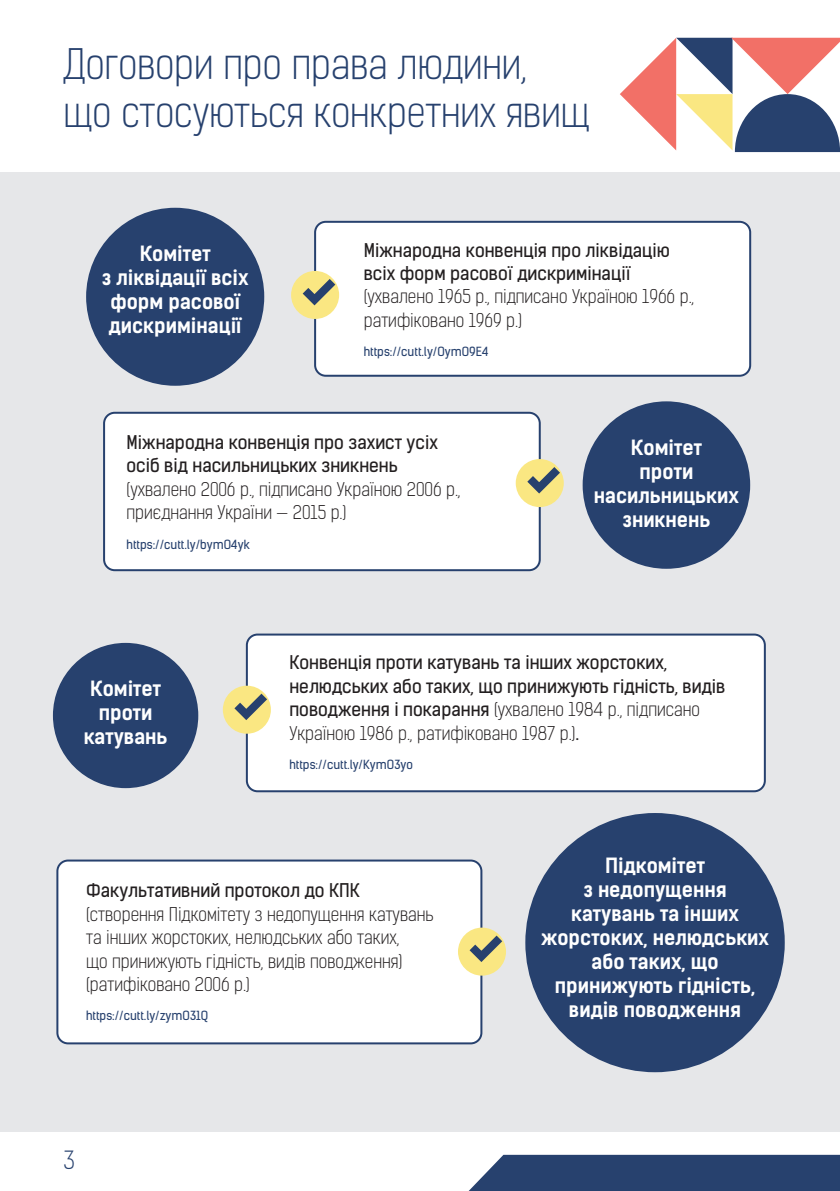
<style>
.page{position:relative;width:840px;height:1191px;background:#fff}
.page>*{position:absolute;margin:0;border:0;box-sizing:border-box;transform-origin:0 0}
.t1{font:40px/48px "Kelson Sans Light RU";color:#27416e}
.t2{font:23.8px "Kelson Sans Light RU";color:#27416e}
.t3{font:20px/24px "Kelson Sans Bold RU";color:#fff;text-align:center}
.t4{font:18px/23.4px "Kelson Sans Light RU";color:#231f20}
.t5{font:18px/23.4px "Kelson Sans Regular RU";color:#231f20}
.t6{font:12px "Kelson Sans Regular RU";color:#27416e}
.s1{font-family:"Kelson Sans Regular RU"}
</style>
<div class="page">
<div style="left:0;top:172px;width:839px;height:959px;background:#e6e7e9"></div>
<svg style="left:620px;top:38px;width:219px;height:114px"></svg>
<svg style="left:468px;top:1154px;width:371px;height:37px;background:#364e78"></svg>
<div style="left:86px;top:208px;width:178px;height:178px;background:#27416e;border-radius:50%"></div>
<div style="left:582px;top:401px;width:167px;height:168px;background:#27416e;border-radius:50%"></div>
<div style="left:315px;top:222px;width:434px;height:154px;background:#fff;border-radius:11px"></div>
<div style="left:314px;top:221px;width:436px;height:156px;border:2px solid #27416e;border-radius:11px"></div>
<div style="left:291px;top:271px;width:48px;height:48px;background:#fae782;border-radius:50%"></div>
<svg style="left:294px;top:270px;width:46px;height:41px"></svg>
<div style="left:104px;top:413px;width:435px;height:157px;background:#fff;border-radius:11px"></div>
<div style="left:103px;top:412px;width:437px;height:159px;border:2px solid #27416e;border-radius:11px"></div>
<div style="left:515px;top:459px;width:48px;height:48px;background:#fae782;border-radius:50%"></div>
<svg style="left:518px;top:458px;width:46px;height:41px"></svg>
<div style="left:525px;top:813px;width:259px;height:259px;background:#27416e;border-radius:50%"></div>
<div style="left:57px;top:860px;width:424px;height:183px;background:#fff;border-radius:11px"></div>
<div style="left:56px;top:859px;width:426px;height:185px;border:2px solid #27416e;border-radius:11px"></div>
<div style="left:457px;top:927px;width:48px;height:48px;background:#fae782;border-radius:50%"></div>
<svg style="left:461px;top:927px;width:45px;height:40px"></svg>
<div style="left:53px;top:643px;width:145px;height:145px;background:#27416e;border-radius:50%"></div>
<div style="left:247px;top:634px;width:517px;height:157px;background:#fff;border-radius:11px"></div>
<div style="left:246px;top:633px;width:519px;height:159px;border:2px solid #27416e;border-radius:11px"></div>
<div style="left:223px;top:685px;width:48px;height:48px;background:#fae782;border-radius:50%"></div>
<svg style="left:226px;top:685px;width:45px;height:41px"></svg>
<h1 class="t1" style="left:64px;top:41px;width:527px">Договори про права людини,<br>що стосуються конкретних явищ</h1>
<p class="t3" style="left:102px;top:242px;width:148px">Комітет<br>з ліквідації всіх форм расової дискримінації</p>
<p class="t5" style="left:363px;top:238px;width:307px">Міжнародна конвенція про ліквідацію всіх форм расової дискримінації</p>
<p class="t4" style="left:363px;top:285px;width:332px">(ухвалено 1965 р., підписано Україною 1966 р., ратифіковано 1969 р.)</p>
<p class="t6" style="left:363px;top:344px;width:126px">https://cutt.ly/OymO9E4</p>
<p class="t5" style="left:126px;top:430px;width:312px">Міжнародна конвенція про захист усіх осіб від насильницьких зникнень</p>
<p class="t4" style="left:126px;top:477px;width:335px">(ухвалено 2006 р., підписано Україною 2006 р., приєднання України — 2015 р.)</p>
<p class="t6" style="left:126px;top:536px;width:125px">https://cutt.ly/bymO4yk</p>
<p class="t3" style="left:593px;top:436px;width:147px">Комітет<br>проти насильницьких зникнень</p>
<p class="t3" style="left:84px;top:676px;width:85px">Комітет проти катувань</p>
<p class="t5" style="left:289px;top:651px;width:437px">Конвенція проти катувань та інших жорстоких, нелюдських або таких, що принижують гідність, видів</p>
<p class="t4" style="left:289px;top:698px;width:412px"><span class="s1">поводження і покарання</span> (ухвалено 1984 р., підписано<br>Україною 1986 р., ратифіковано 1987 р.)<span class="s1">.</span></p>
<p class="t6" style="left:289px;top:757px;width:125px">https://cutt.ly/KymO3yo</p>
<p class="t5" style="left:86px;top:879px;width:275px">Факультативний протокол до КПК</p>
<p class="t4" style="left:86px;top:902px;width:349px">(створення Підкомітету з недопущення катувань та інших жорстоких, нелюдських або таких,<br>що принижують гідність, видів поводження) (ратифіковано 2006 р.)</p>
<p class="t6" style="left:86px;top:1008px;width:124px">https://cutt.ly/zymO31Q</p>
<h2 class="t2" style="left:64px;top:1145px;width:13px">3</h2>
<p class="t3" style="left:540px;top:854px;width:229px">Підкомітет<br>з недопущення катувань та інших жорстоких, нелюдських або таких, що принижують гідність, видів поводження</p>
</div>
